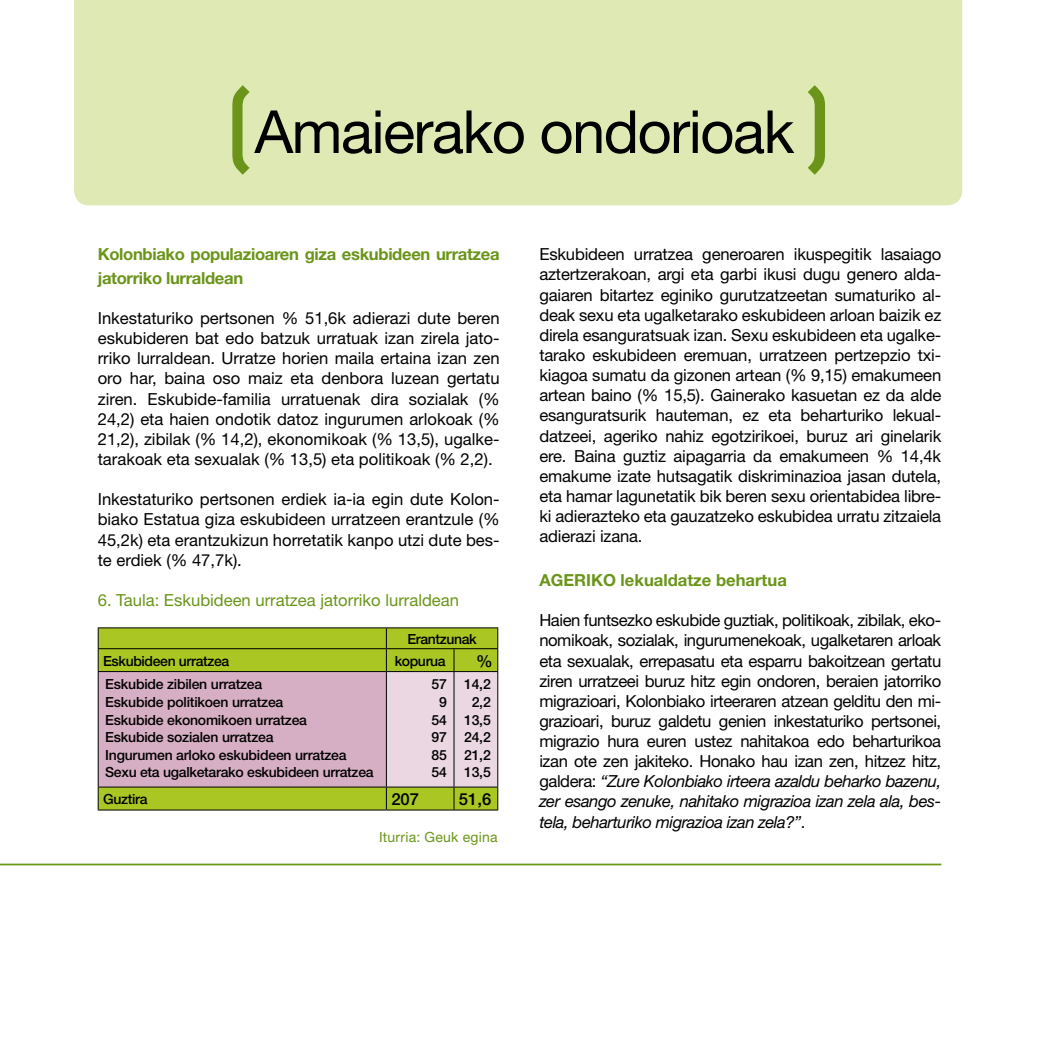
<style>
.page{position:relative;width:1042px;height:1042px;background:#fff}
.page>*{position:absolute;margin:0;border:0;box-sizing:border-box;transform-origin:0 0}
.t1{font:59.5px "Helvetica Neue";letter-spacing:-.025em;color:#000}
.t2{font:16.62px/20.1px "Helvetica Neue";letter-spacing:-.01em;color:#000;text-align:justify}
.t3{font:700 16.62px/23.6px "Helvetica Neue";letter-spacing:-.02em;color:#6a9519}
.t4{font:16.62px "Helvetica Neue";color:#6a9519}
.t5{font:700 16.62px "Helvetica Neue";color:#6a9519}
.t6{font:500 16.62px "Helvetica Neue";color:#000}
.t7{font:500 14px/17.5px "Helvetica Neue";letter-spacing:-.015em;color:#000;text-align:center}
.t8{font:14px "Helvetica Neue";letter-spacing:.015em;color:#6a9519}
.s1{font-style:italic}
</style>
<div class="page">
<div style="left:74px;top:0;width:888px;height:205px;background:#dfe9b4"></div>
<svg style="left:232px;top:85px;width:18px;height:90px;background:#9eba5e"></svg>
<svg style="left:808px;top:85px;width:17px;height:90px;background:#99b758"></svg>
<div style="left:99px;top:628px;width:287px;height:181px;background:#a9c622"></div>
<div style="left:98px;top:671px;width:288px;height:116px;background:#d7afc4"></div>
<hr style="left:98px;top:627px;width:288px;height:1px;background:#000">
<hr style="left:386px;top:627px;width:68px;height:1px;background:#000">
<hr style="left:454px;top:627px;width:44px;height:1px;background:#000">
<hr style="left:98px;top:648px;width:288px;height:1px;background:#000">
<svg style="left:98px;top:628px;width:1px;height:43px"></svg>
<hr style="left:98px;top:671px;width:288px;height:1px;background:#000">
<hr style="left:98px;top:672px;width:1px;height:114px;background:#000">
<hr style="left:98px;top:786px;width:288px;height:1px;background:#000">
<svg style="left:98px;top:787px;width:1px;height:22px"></svg>
<svg style="left:386px;top:628px;width:112px;height:181px;background:#cac897"></svg>
<hr style="left:98px;top:809px;width:288px;height:1px;background:#000">
<hr style="left:386px;top:809px;width:68px;height:1px;background:#000">
<hr style="left:454px;top:809px;width:44px;height:1px;background:#000">
<hr style="left:0;top:863px;width:941px;height:2px;background:#6a9519">
<h1 class="t1" style="left:254px;top:96px;width:541px">Amaierako ondorioak</h1>
<p class="t3" style="left:98px;top:242px;width:403px">Kolonbiako populazioaren giza eskubideen urratzea jatorriko lurraldean</p>
<p class="t2" style="left:98px;top:308px;width:403px">Inkestaturiko pertsonen % 51,6k adierazi dute beren eskubideren bat edo batzuk urratuak izan zirela jato&shy;rriko lurraldean. Urratze horien maila ertaina izan zen oro har, baina oso maiz eta denbora luzean gertatu ziren. Eskubide-familia urratuenak dira sozialak (% 24,2) eta haien ondotik datoz ingurumen arlokoak (% 21,2), zibilak (% 14,2), ekonomikoak (% 13,5), ugalke&shy;tarakoak eta sexualak (% 13,5) eta politikoak (% 2,2).</p>
<p class="t2" style="left:98px;top:489px;width:403px">Inkestaturiko pertsonen erdiek ia-ia egin dute Kolon&shy;biako Estatua giza eskubideen urratzeen erantzule (% 45,2k) eta erantzukizun horretatik kanpo utzi dute bes&shy;te erdiek (% 47,7k).</p>
<p class="t4" style="left:98px;top:590px;width:363px">6. Taula: Eskubideen urratzea jatorriko lurraldean</p>
<p class="t7" style="left:407px;top:630px;width:71px">Erantzunak</p>
<p class="t7" style="left:103px;top:652px;width:128px">Eskubideen urratzea</p>
<p class="t7" style="left:395px;top:652px;width:53px">kopurua</p>
<p class="t6" style="left:476px;top:651px;width:18px">%</p>
<p class="t7" style="left:105px;top:675px;width:270px;text-align:left">Eskubide zibilen urratzea<br>Eskubide politikoen urratzea<br>Eskubide ekonomikoen urratzea<br>Eskubide sozialen urratzea<br>Ingurumen arloko eskubideen urratzea Sexu eta ugalketarako eskubideen urratzea</p>
<p class="t7" style="left:432px;top:675px;width:17px">57<br>9<br>54<br>97<br>85<br>54</p>
<p class="t7" style="left:464px;top:675px;width:28px">14,2<br>2,2<br>13,5<br>24,2<br>21,2<br>13,5</p>
<p class="t7" style="left:103px;top:790px;width:46px">Guztira</p>
<p class="t6" style="left:391px;top:789px;width:29px">207</p>
<p class="t6" style="left:459px;top:789px;width:34px">51,6</p>
<p class="t8" style="left:379px;top:828px;width:120px">Iturria: Geuk egina</p>
<p class="t2" style="left:539px;top:244px;width:403px">Eskubideen urratzea generoaren ikuspegitik lasaiago aztertzerakoan, argi eta garbi ikusi dugu genero alda&shy;gaiaren bitartez eginiko gurutzatzeetan sumaturiko al&shy;deak sexu eta ugalketarako eskubideen arloan baizik ez direla esanguratsuak izan. Sexu eskubideen eta ugalke&shy;tarako eskubideen eremuan, urratzeen pertzepzio txi&shy;kiagoa sumatu da gizonen artean (% 9,15) emakumeen artean baino (% 15,5). Gainerako kasuetan ez da alde esanguratsurik hauteman, ez eta beharturiko lekual&shy;datzeei, ageriko nahiz egotzirikoei, buruz ari ginelarik ere. Baina guztiz aipagarria da emakumeen % 14,4k emakume izate hutsagatik diskriminazioa jasan dutela, eta hamar lagunetatik bik beren sexu orientabidea libre&shy;ki adierazteko eta gauzatzeko eskubidea urratu zitzaiela adierazi izana.</p>
<p class="t5" style="left:539px;top:570px;width:249px">AGERIKO lekualdatze behartua</p>
<p class="t2" style="left:539px;top:610px;width:403px">Haien funtsezko eskubide guztiak, politikoak, zibilak, eko&shy;nomikoak, sozialak, ingurumenekoak, ugalketaren arloak eta sexualak, errepasatu eta esparru bakoitzean gertatu ziren urratzeei buruz hitz egin ondoren, beraien jatorriko migrazioari, Kolonbiako irteeraren atzean gelditu den mi&shy;grazioari, buruz galdetu genien inkestaturiko pertsonei, migrazio hura euren ustez nahitakoa edo beharturikoa izan ote zen jakiteko. Honako hau izan zen, hitzez hitz, galdera: <span class="s1">“Zure Kolonbiako irteera azaldu beharko bazenu, zer esango zenuke, nahitako migrazioa izan zela ala, bes&shy;tela, beharturiko migrazioa izan zela?”</span>.</p>
</div>
